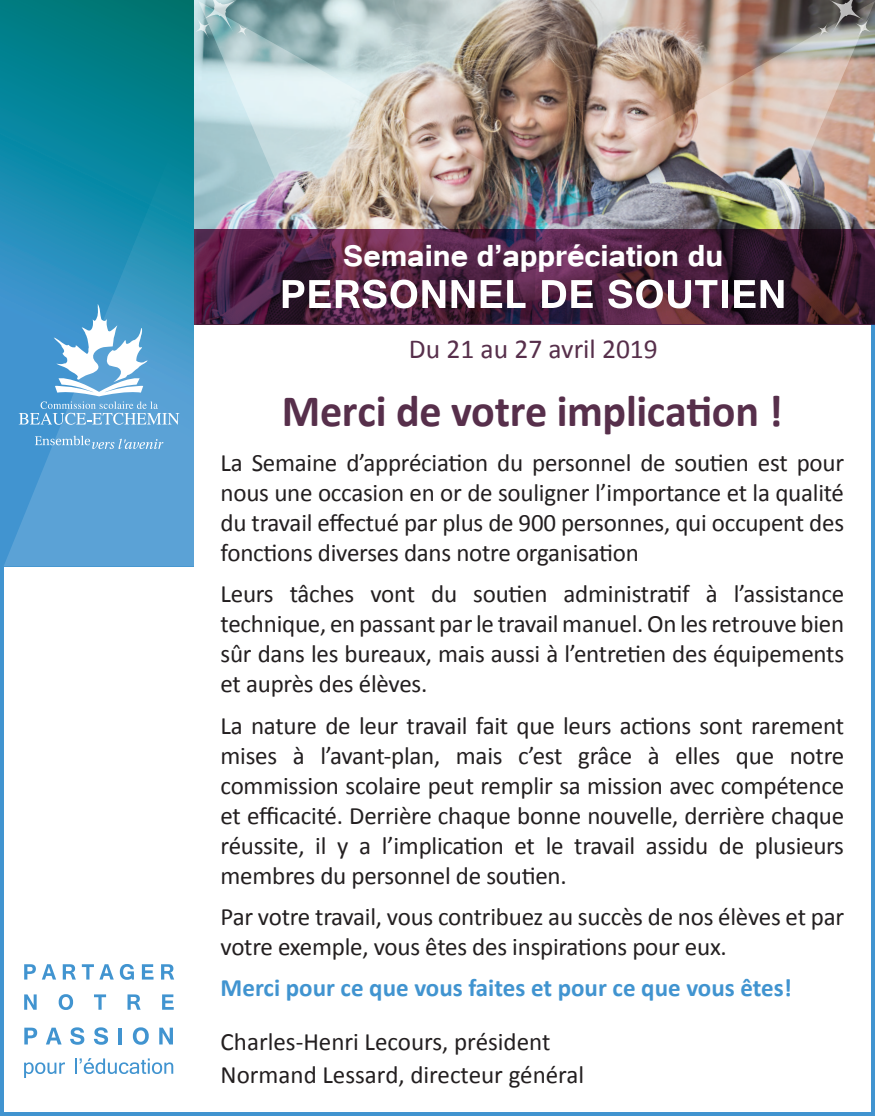
<style>
.page{position:relative;width:875px;height:1116px;background:#fff}
.page>*{position:absolute;margin:0;border:0;box-sizing:border-box;transform-origin:0 0}
.t1{font:700 50px "Tunga";letter-spacing:.01em;color:#fff}
.t2{font:700 45px "Calibri";letter-spacing:-.01em;color:#572f4b}
.t3{font:700 37.5px "Tunga";color:#fff}
.t4{font:27.5px "Calibri";color:#572f4b}
.t5{font:25px/30px "Calibri";letter-spacing:-.01em;color:#231f20;text-align:justify}
.t6{font:700 25px "Calibri";color:#4194d0}
</style>
<div class="page">
<hr style="left:871px;top:303px;width:4px;height:813px;background:#4194d0">
<img style="left:198px;top:1px;width:315px;height:324px">
<img style="left:513px;top:1px;width:362px;height:324px">
<svg style="left:194px;top:0;width:55px;height:39px;background:#98bbbf"></svg>
<svg style="left:817px;top:0;width:55px;height:39px;background:#7c7b78"></svg>
<svg style="left:0;top:0;width:193px;height:561px;background:#047d88"></svg>
<hr style="left:0;top:1112px;width:875px;height:4px;background:#4194d0">
<hr style="left:0;top:561px;width:4px;height:555px;background:#4194d0">
<svg style="left:4px;top:90px;width:192px;height:476px;background:#3194bc"></svg>
<svg style="left:24px;top:964px;width:12px;height:16px"></svg>
<svg style="left:42px;top:964px;width:14px;height:16px"></svg>
<svg style="left:63px;top:964px;width:13px;height:16px"></svg>
<svg style="left:82px;top:964px;width:32px;height:16px"></svg>
<svg style="left:120px;top:964px;width:14px;height:16px"></svg>
<svg style="left:142px;top:964px;width:12px;height:16px"></svg>
<svg style="left:161px;top:964px;width:13px;height:16px"></svg>
<svg style="left:24px;top:994px;width:13px;height:16px"></svg>
<svg style="left:59px;top:994px;width:14px;height:16px"></svg>
<svg style="left:94px;top:994px;width:12px;height:16px"></svg>
<svg style="left:128px;top:994px;width:13px;height:16px"></svg>
<svg style="left:162px;top:994px;width:12px;height:16px"></svg>
<svg style="left:24px;top:1028px;width:13px;height:16px"></svg>
<svg style="left:46px;top:1028px;width:16px;height:16px"></svg>
<svg style="left:70px;top:1027px;width:14px;height:18px"></svg>
<svg style="left:94px;top:1027px;width:14px;height:18px"></svg>
<hr style="left:119px;top:1028px;width:3px;height:16px;background:#4194d0">
<svg style="left:133px;top:1027px;width:16px;height:18px"></svg>
<svg style="left:159px;top:1028px;width:14px;height:16px"></svg>
<svg style="left:24px;top:1062px;width:41px;height:16px"></svg>
<svg style="left:75px;top:1058px;width:98px;height:16px"></svg>
<svg style="left:19px;top:304px;width:160px;height:121px"></svg>
<svg style="left:35px;top:436px;width:128px;height:13px;background:#76b1dc"></svg>
<h3 class="t3" style="left:343px;top:231px;width:382px">Semaine d’appréciation du</h3>
<h1 class="t1" style="left:280px;top:262px;width:508px">PERSONNEL DE SOUTIEN</h1>
<p class="t4" style="left:409px;top:332px;width:250px">Du 21 au 27 avril 2019</p>
<h2 class="t2" style="left:282px;top:382px;width:502px">Merci de votre implication !</h2>
<p class="t5" style="left:221px;top:448px;width:625px">La Semaine d’appréciation du personnel de soutien est pour nous une occasion en or de souligner l’importance et la qualité du travail effectué par plus de 900 personnes, qui occupent des fonctions diverses dans notre organisation</p>
<p class="t5" style="left:221px;top:579px;width:625px">Leurs tâches vont du soutien administratif à l’assistance technique, en passant par le travail manuel. On les retrouve bien sûr dans les bureaux, mais aussi à l’entretien des équipements et auprès des élèves.</p>
<p class="t5" style="left:221px;top:710px;width:625px">La nature de leur travail fait que leurs actions sont rarement mises à l’avant-plan, mais c’est grâce à elles que notre commission scolaire peut remplir sa mission avec compétence et efficacité. Derrière chaque bonne nouvelle, derrière chaque réussite, il y a l’implication et le travail assidu de plusieurs membres du personnel de soutien.</p>
<p class="t5" style="left:221px;top:902px;width:625px">Par votre travail, vous contribuez au succès de nos élèves et par votre exemple, vous êtes des inspirations pour eux.</p>
<p class="t6" style="left:221px;top:972px;width:573px">Merci pour ce que vous faites et pour ce que vous êtes!</p>
<p class="t5" style="left:221px;top:1025px;width:365px;line-height:33px">Charles-Henri Lecours, président<br>Normand Lessard, directeur général</p>
</div>
